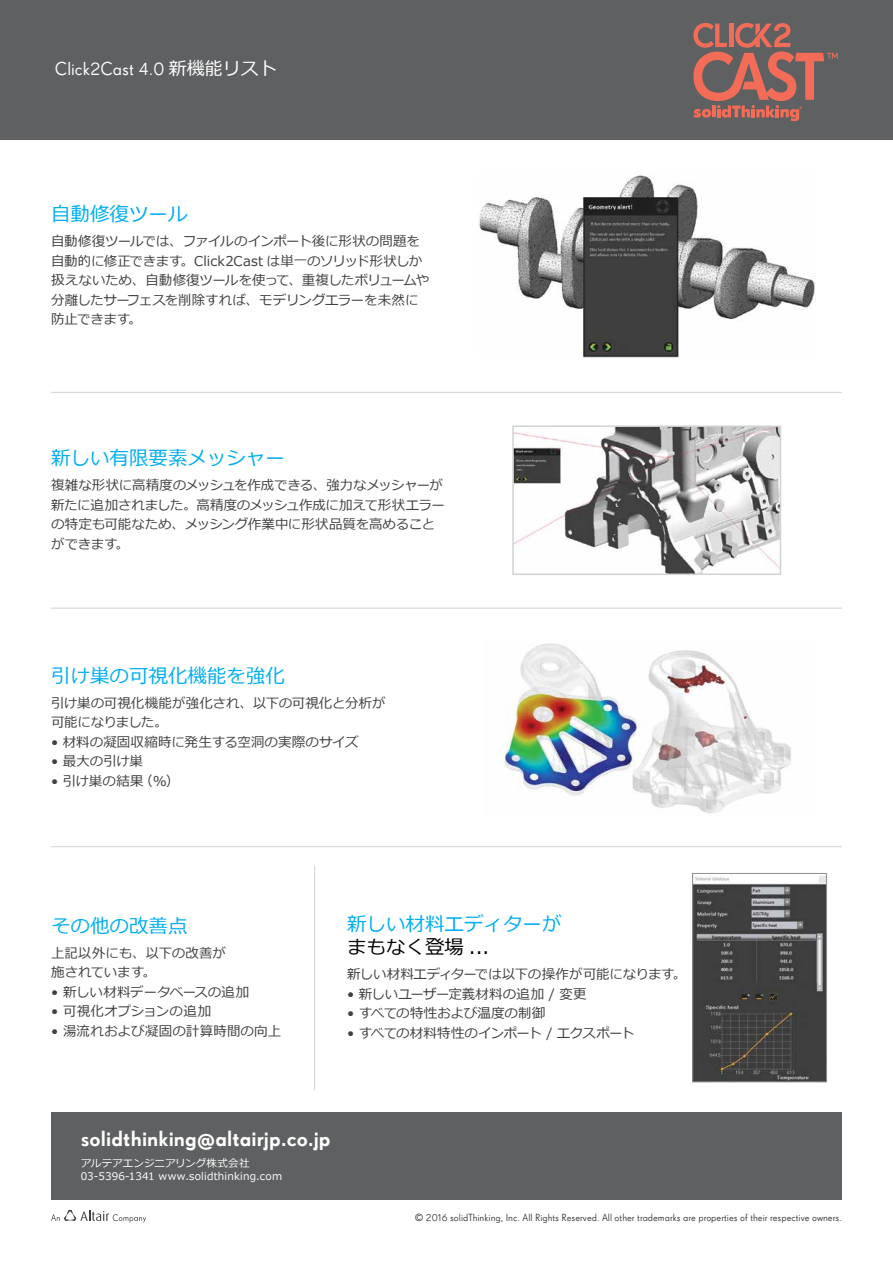
<style>
.page{position:relative;width:893px;height:1263px;background:#fff}
.page>*{position:absolute;margin:0;border:0;box-sizing:border-box;transform-origin:0 0}
.t1{font:500 21px "Super Grotesk Pro";letter-spacing:.005em;color:#fff}
.t2{font:19.5px "Meiryo";color:#00aeef}
.t3{font:19.5px "Meiryo";color:#000}
.t4{font:18px "Super Grotesk Pro";color:#fff}
.t5{font:13.5px/19.5px "Meiryo";letter-spacing:-.015em;color:#404042}
.t6{font:13.5px "Meiryo";letter-spacing:.01em;color:#404042}
.t7{font:13.5px "Meiryo";letter-spacing:.005em;color:#404042}
.t8{font:13.5px "Meiryo";letter-spacing:-.04em;color:#404042}
.t9{font:10.5px/13.5px "Meiryo";letter-spacing:.015em;color:#fff}
.t10{font:10.05px "Super Grotesk Pro";color:#404042}
.s1{font-family:"Meiryo"}
</style>
<div class="page">
<div style="left:0;top:0;width:893px;height:140px;background:#5f6062"></div>
<svg style="left:693px;top:23px;width:145px;height:98px"></svg>
<div style="left:51px;top:1112px;width:791px;height:87px;background:#5f6062"></div>
<svg style="left:51px;top:1210px;width:95px;height:12px"></svg>
<hr style="left:51px;top:392px;width:791px;height:1px;background:#d1d3d4">
<hr style="left:51px;top:608px;width:791px;height:1px;background:#d1d3d4">
<hr style="left:51px;top:846px;width:791px;height:1px;background:#d1d3d4">
<hr style="left:314px;top:865px;width:1px;height:225px;background:#d1d3d4">
<img style="left:479px;top:175px;width:337px;height:183px">
<img style="left:515px;top:428px;width:263px;height:144px">
<div style="left:512px;top:425px;width:269px;height:150px;border:2px solid #d1d3d4"></div>
<img style="left:694px;top:876px;width:131px;height:204px">
<div style="left:692px;top:873px;width:135px;height:209px;border:1px solid #939598"></div>
<img style="left:496px;top:643px;width:295px;height:171px">
<h3 class="t4" style="left:55px;top:58px;width:223px">Click2Cast 4.0 <span class="s1">新機能リスト</span></h3>
<h2 class="t2" style="left:51px;top:201px;width:138px">自動修復ツール</h2>
<p class="t5" style="left:51px;top:232px;width:380px">自動修復ツールでは、ファイルのインポート後に形状の問題を自動的に修正できます。Click2Cast は単一のソリッド形状しか扱えないため、自動修復ツールを使って、重複したボリュームや分離したサーフェスを削除すれば、モデリングエラーを未然に防止できます。</p>
<h2 class="t2" style="left:51px;top:444px;width:235px">新しい有限要素メッシャー</h2>
<p class="t5" style="left:51px;top:476px;width:395px">複雑な形状に高精度のメッシュを作成できる、強力なメッシャーが新たに追加されました。高精度のメッシュ作成に加えて形状エラーの特定も可能なため、メッシング作業中に形状品質を高めることができます。</p>
<h2 class="t2" style="left:51px;top:662px;width:235px">引け巣の可視化機能を強化</h2>
<p class="t5" style="left:51px;top:694px;width:336px">引け巣の可視化機能が強化され、以下の可視化と分析が可能になりました。</p>
<p class="t7" style="left:51px;top:732px;width:309px">• 材料の凝固収縮時に発生する空洞の実際のサイズ</p>
<p class="t5" style="left:51px;top:752px;width:93px">• 最大の引け巣</p>
<p class="t5" style="left:51px;top:771px;width:130px">• 引け巣の結果（％）</p>
<h2 class="t2" style="left:51px;top:912px;width:138px">その他の改善点</h2>
<p class="t5" style="left:51px;top:944px;width:177px">上記以外にも、以下の改善が施されています。</p>
<p class="t5" style="left:51px;top:983px;width:200px">• 新しい材料データベースの追加</p>
<p class="t6" style="left:51px;top:1002px;width:162px">• 可視化オプションの追加</p>
<p class="t6" style="left:51px;top:1021px;width:232px">• 湯流れおよび凝固の計算時間の向上</p>
<h2 class="t2" style="left:347px;top:910px;width:216px">新しい材料エディターが</h2>
<h2 class="t3" style="left:347px;top:934px;width:144px">まもなく登場 ...</h2>
<p class="t5" style="left:347px;top:965px;width:341px">新しい材料エディターでは以下の操作が可能になります。</p>
<p class="t5" style="left:347px;top:985px;width:241px">• 新しいユーザー定義材料の追加 / 変更</p>
<p class="t5" style="left:347px;top:1004px;width:200px">• すべての特性および温度の制御</p>
<p class="t8" style="left:347px;top:1023px;width:289px">• すべての材料特性のインポート / エクスポート</p>
<h1 class="t1" style="left:81px;top:1126px;width:251px">solidthinking@altairjp.co.jp</h1>
<p class="t9" style="left:81px;top:1157px;width:203px">アルテアエンジニアリング株式会社<br>03-5396-1341 www.solidthinking.com</p>
<p class="t10" style="left:415px;top:1211px;width:429px">© 2016 solidThinking, Inc. All Rights Reserved. All other trademarks are properties of their respective owners.</p>
</div>
